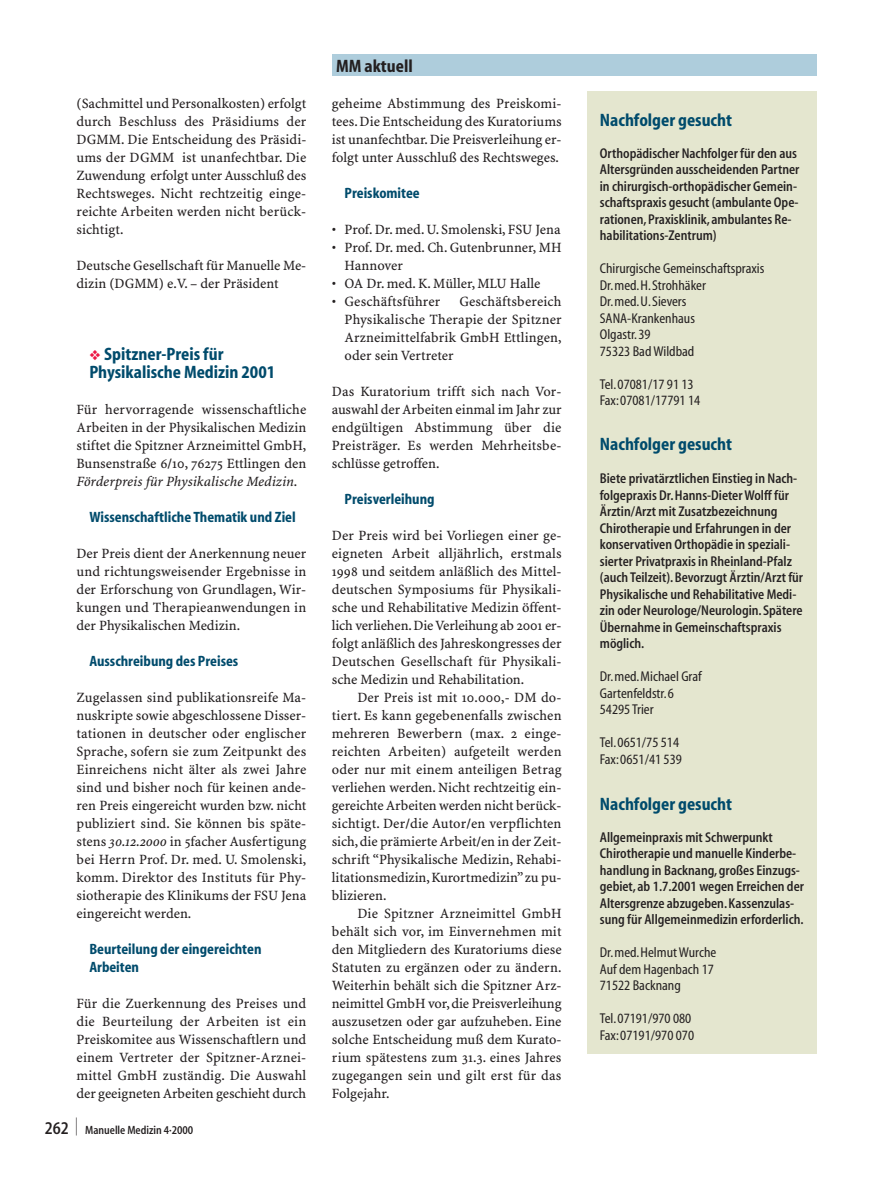
<style>
.page{position:relative;width:893px;height:1178px;background:#fff}
.page>*{position:absolute;margin:0;border:0;box-sizing:border-box;transform-origin:0 0}
.t1{font:18px/18px "Myriad MM 700 400";color:#004b6c}
.t2{font:18px "Myriad MM 700 400";color:#231f20}
.t3{font:18px "Myriad MM 530 400";color:#231f20}
.t4{font:15px/18px "Myriad MM 700 400";color:#004b6c}
.t5{font:14.25px/18px "S Minion Plus";color:#231f20;text-align:justify}
.t6{font:600 condensed 14.25px/16.5px "Myriad";color:#231f20}
.t7{font:condensed 14.25px/16.5px "Myriad";color:#231f20}
.t8{font:600 12px "Myriad";color:#231f20}
.s1{color:#ed1845}
.s2{font-style:italic}
</style>
<div class="page">
<div style="left:332px;top:54px;width:484px;height:22px;background:#aecddc"></div>
<div style="left:587px;top:91px;width:229px;height:962px;background:#e4e6cf"></div>
<p class="t5" style="left:77px;top:95px;width:231px">(Sachmittel und Personalkosten) erfolgt durch Beschluss des Präsidiums der DGMM. Die Entscheidung des Präsidi&shy;ums der DGMM ist unanfechtbar. Die Zuwendung erfolgt unter Ausschluß des Rechtsweges. Nicht rechtzeitig einge&shy;reichte Arbeiten werden nicht berück&shy;sichtigt.</p>
<p class="t5" style="left:77px;top:257px;width:231px">Deutsche Gesellschaft für Manuelle Me&shy;dizin (DGMM) e.V. – der Präsident</p>
<p class="t3" style="left:45px;top:1122px;width:26px">262</p>
<p class="t1" style="left:89px;top:346px;width:187px"><span class="s1">❖</span> Spitzner-Preis für<br>Physikalische Medizin 2001</p>
<p class="t5" style="left:77px;top:401px;width:231px">Für hervorragende wissenschaftliche Arbeiten in der Physikalischen Medizin stiftet die Spitzner Arzneimittel GmbH, Bunsenstraße 6/10, 76275 Ettlingen den <span class="s2">Förderpreis für Physikalische Medizin</span>.</p>
<p class="t4" style="left:89px;top:509px;width:208px">Wissenschaftliche Thematik und Ziel</p>
<p class="t5" style="left:77px;top:545px;width:231px">Der Preis dient der Anerkennung neuer und richtungsweisender Ergebnisse in der Erforschung von Grundlagen, Wir&shy;kungen und Therapieanwendungen in der Physikalischen Medizin.</p>
<p class="t4" style="left:89px;top:653px;width:150px">Ausschreibung des Preises</p>
<p class="t5" style="left:77px;top:689px;width:231px">Zugelassen sind publikationsreife Ma&shy;nuskripte sowie abgeschlossene Disser&shy;tationen in deutscher oder englischer Sprache, sofern sie zum Zeitpunkt des Einreichens nicht älter als zwei Jahre sind und bisher noch für keinen ande&shy;ren Preis eingereicht wurden bzw. nicht publiziert sind. Sie können bis späte&shy;stens <span class="s2">30.12.2000</span> in 5facher Ausfertigung bei Herrn Prof. Dr. med. U. Smolenski, komm. Direktor des Instituts für Phy&shy;siotherapie des Klinikums der FSU Jena eingereicht werden.</p>
<p class="t4" style="left:89px;top:941px;width:174px">Beurteilung der eingereichten<br>Arbeiten</p>
<p class="t5" style="left:77px;top:995px;width:231px">Für die Zuerkennung des Preises und die Beurteilung der Arbeiten ist ein Preiskomitee aus Wissenschaftlern und einem Vertreter der Spitzner-Arznei&shy;mittel GmbH zuständig. Die Auswahl der geeigneten Arbeiten geschieht durch</p>
<p class="t8" style="left:76px;top:1125px;width:119px"><sup>|</sup> Manuelle Medizin 4·2000</p>
<p class="t2" style="left:336px;top:60px;width:78px">MM aktuell</p>
<p class="t5" style="left:332px;top:95px;width:231px">geheime Abstimmung des Preiskomi&shy;tees. Die Entscheidung des Kuratoriums ist unanfechtbar. Die Preisverleihung er&shy;folgt unter Ausschluß des Rechtsweges.</p>
<p class="t4" style="left:344px;top:185px;width:77px">Preiskomitee</p>
<p class="t5" style="left:332px;top:221px;width:230px">• Prof. Dr. med. U. Smolenski,FSU Jena</p>
<p class="t5" style="left:344px;top:239px;width:218px;text-indent:-13px">• Prof. Dr. med. Ch. Gutenbrunner, MH<br>Hannover</p>
<p class="t5" style="left:332px;top:275px;width:210px">• OA Dr. med. K. Müller,MLU Halle</p>
<p class="t5" style="left:332px;top:293px;width:110px">• Geschäftsführer</p>
<p class="t5" style="left:344px;top:293px;width:218px;text-indent:115px">Geschäftsbereich Physikalische Therapie der Spitzner Arzneimittelfabrik GmbH Ettlingen, oder sein Vertreter</p>
<p class="t5" style="left:332px;top:383px;width:231px">Das Kuratorium trifft sich nach Vor&shy;auswahl der Arbeiten einmal im Jahr zur endgültigen Abstimmung über die Preisträger. Es werden Mehrheitsbe&shy;schlüsse getroffen.</p>
<p class="t4" style="left:344px;top:491px;width:91px">Preisverleihung</p>
<p class="t5" style="left:332px;top:527px;width:231px">Der Preis wird bei Vorliegen einer ge&shy;eigneten Arbeit alljährlich, erstmals 1998 und seitdem anläßlich des Mittel&shy;deutschen Symposiums für Physikali&shy;sche und Rehabilitative Medizin öffent&shy;lich verliehen.Die Verleihung ab 2001 er&shy;folgt anläßlich des Jahreskongresses der Deutschen Gesellschaft für Physikali&shy;sche Medizin und Rehabilitation.</p>
<p class="t5" style="left:332px;top:689px;width:231px;text-indent:26px">Der Preis ist mit 10.000,- DM do&shy;tiert. Es kann gegebenenfalls zwischen mehreren Bewerbern (max. 2 einge&shy;reichten Arbeiten) aufgeteilt werden oder nur mit einem anteiligen Betrag verliehen werden. Nicht rechtzeitig ein&shy;gereichte Arbeiten werden nicht berück&shy;sichtigt. Der/die Autor/en verpflichten sich,die prämierte Arbeit/en in der Zeit&shy;schrift “Physikalische Medizin, Rehabi&shy;litationsmedizin,Kurortmedizin”zu pu&shy;blizieren.</p>
<p class="t5" style="left:332px;top:905px;width:231px;text-indent:26px">Die Spitzner Arzneimittel GmbH behält sich vor, im Einvernehmen mit den Mitgliedern des Kuratoriums diese Statuten zu ergänzen oder zu ändern.<br>Weiterhin behält sich die Spitzner Arz&shy;neimittel GmbH vor,die Preisverleihung auszusetzen oder gar aufzuheben. Eine solche Entscheidung muß dem Kurato&shy;rium spätestens zum 31.3. eines Jahres zugegangen sein und gilt erst für das Folgejahr.</p>
<p class="t1" style="left:600px;top:112px;width:134px">Nachfolger gesucht</p>
<p class="t6" style="left:600px;top:146px;width:201px">Orthopädischer Nachfolger für den aus Altersgründen ausscheidenden Partner in chirurgisch-orthopädischer Gemein&shy;schaftspraxis gesucht (ambulante Ope&shy;rationen, Praxisklinik, ambulantes Re&shy;habilitations-Zentrum)</p>
<p class="t7" style="left:600px;top:261px;width:166px">Chirurgische Gemeinschaftspraxis<br>Dr.med.H.Strohhäker<br>Dr.med.U.Sievers<br>SANA-Krankenhaus<br>Olgastr.39<br>75323 Bad Wildbad</p>
<p class="t7" style="left:600px;top:377px;width:102px">Tel.07081/17 91 13<br>Fax:07081/17791 14</p>
<p class="t1" style="left:600px;top:436px;width:134px">Nachfolger gesucht</p>
<p class="t6" style="left:600px;top:471px;width:205px">Biete privatärztlichen Einstieg in Nach&shy;folgepraxis Dr.Hanns-Dieter Wolff für Ärztin/Arzt mit Zusatzbezeichnung Chirotherapie und Erfahrungen in der konservativen Orthopädie in speziali&shy;sierter Privatpraxis in Rheinland-Pfalz (auch Teilzeit).Bevorzugt Ärztin/Arzt für Physikalische und Rehabilitative Medi&shy;zin oder Neurologe/Neurologin.Spätere Übernahme in Gemeinschaftspraxis möglich.</p>
<p class="t7" style="left:600px;top:669px;width:103px">Dr.med.Michael Graf<br>Gartenfeldstr.6<br>54295 Trier</p>
<p class="t7" style="left:600px;top:735px;width:84px">Tel.0651/75 514<br>Fax:0651/41 539</p>
<p class="t1" style="left:600px;top:796px;width:134px">Nachfolger gesucht</p>
<p class="t6" style="left:600px;top:830px;width:206px">Allgemeinpraxis mit Schwerpunkt Chirotherapie und manuelle Kinderbe&shy;handlung in Backnang, großes Einzugs&shy;gebiet, ab 1.7.2001 wegen Erreichen der Altersgrenze abzugeben.Kassenzulas&shy;sung für Allgemeinmedizin erforderlich.</p>
<p class="t7" style="left:600px;top:945px;width:118px">Dr.med.Helmut Wurche<br>Auf dem Hagenbach 17<br>71522 Backnang</p>
<p class="t7" style="left:600px;top:1011px;width:96px">Tel.07191/970 080<br>Fax:07191/970 070</p>
</div>
